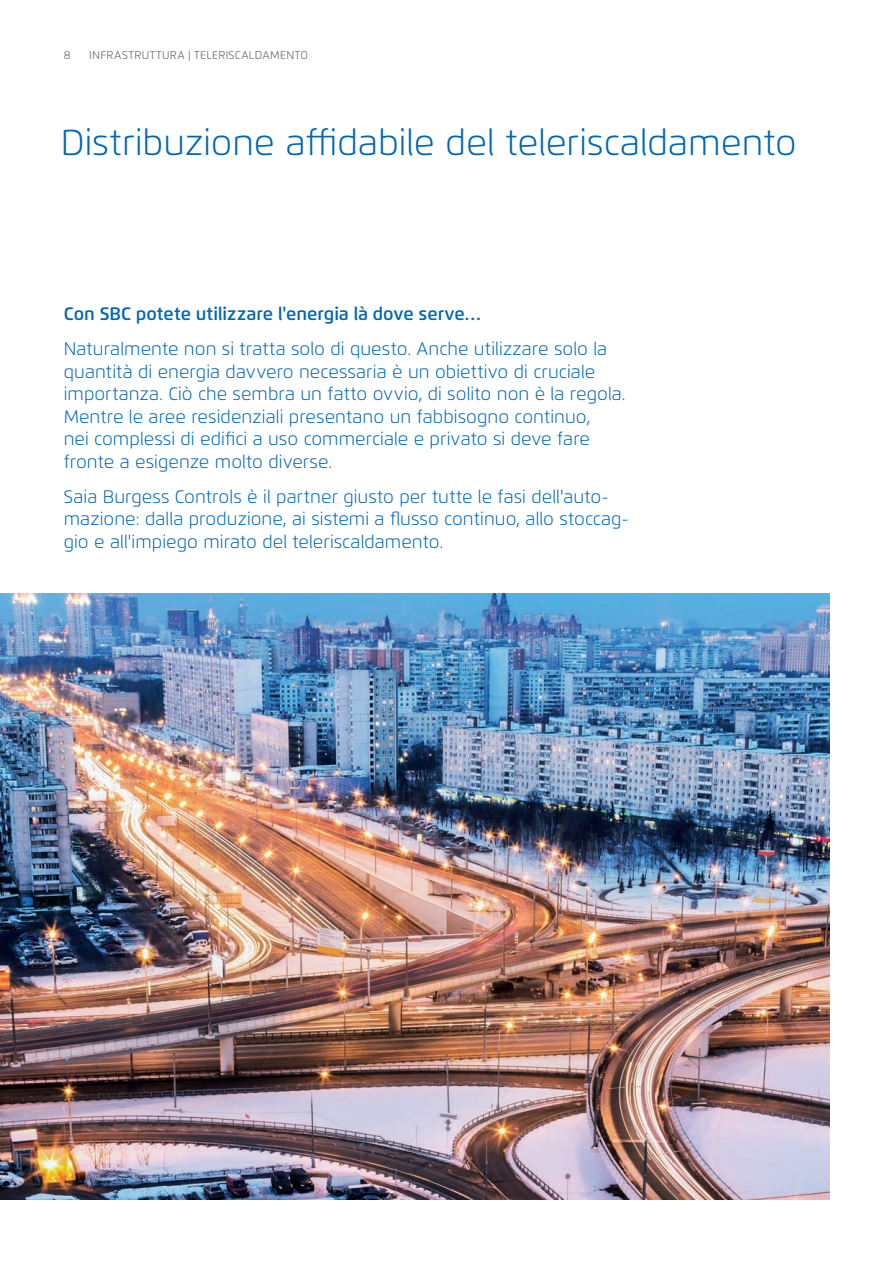
<style>
.page{position:relative;width:893px;height:1263px;background:#fff}
.page>*{position:absolute;margin:0;border:0;box-sizing:border-box;transform-origin:0 0}
.t1{font:300 36px "Flexo";color:#0166b3}
.t2{font:300 18px/22.5px "Flexo";letter-spacing:.005em;color:#0166b3}
.t3{font:600 18px "Flexo";color:#0166b3}
.t4{font:300 11.25px "Flexo";letter-spacing:.03em;color:#57585a}
</style>
<div class="page">
<img style="left:0;top:593px;width:829px;height:606px">
<p class="t4" style="left:64px;top:48px;width:8px">8</p>
<p class="t4" style="left:89px;top:48px;width:220px">INFRASTRUTTURA | TELERISCALDAMENTO</p>
<h1 class="t1" style="left:61px;top:120px;width:737px">Distribuzione affidabile del teleriscaldamento</h1>
<p class="t3" style="left:64px;top:303px;width:419px">Con SBC potete utilizzare l'energia là dove serve…</p>
<p class="t2" style="left:64px;top:338px;width:563px">Naturalmente non si tratta solo di questo. Anche utilizzare solo la quantità di energia davvero necessaria è un obiettivo di cruciale importanza. Ciò che sembra un fatto ovvio, di solito non è la regola.<br>Mentre le aree residenziali presentano un fabbisogno continuo,<br>nei complessi di edifici a uso commerciale e privato si deve fare fronte a esigenze molto diverse.</p>
<p class="t2" style="left:64px;top:485px;width:567px">Saia Burgess Controls è il partner giusto per tutte le fasi dell'auto&shy;mazione: dalla produzione, ai sistemi a flusso continuo, allo stoccag&shy;gio e all'impiego mirato del teleriscaldamento.</p>
</div>
